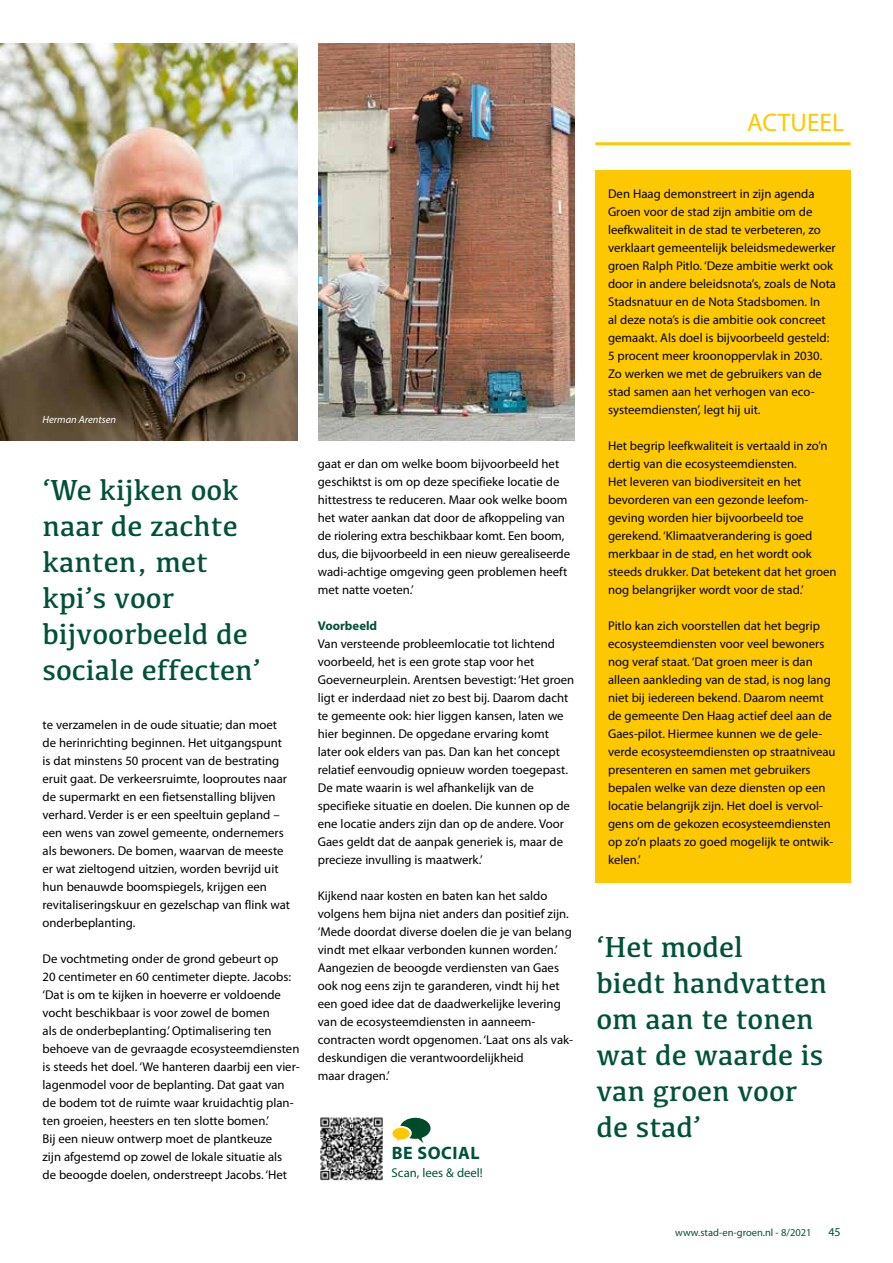
<style>
.page{position:relative;width:893px;height:1263px;background:#fff}
.page>*{position:absolute;margin:0;border:0;box-sizing:border-box;transform-origin:0 0}
.t1{font:30px/36px "Kefa";color:#005139}
.t2{font:25.5px "Myriad Pro";color:#fec800}
.t3{font:700 18px "Myriad Pro";letter-spacing:.03em;color:#005139}
.t4{font:12.75px/18px "Myriad Pro";color:#000}
.t5{font:12.75px "Myriad Pro";color:#005139}
.t6{font:700 12.75px "Myriad Pro";color:#005139}
.t7{font:12px "Myriad Pro";color:#005139}
.t8{font:10.5px "Myriad Pro";color:#005139}
.t9{font:italic 10.5px "Myriad Pro";color:#fff}
</style>
<div class="page">
<hr style="left:595px;top:142px;width:255px;height:3px;background:#fec800">
<img style="left:0;top:43px;width:298px;height:397px">
<img style="left:319px;top:43px;width:255px;height:397px">
<div style="left:595px;top:170px;width:255px;height:712px;background:#fec800"></div>
<img style="left:320px;top:1117px;width:63px;height:64px">
<svg style="left:392px;top:1118px;width:39px;height:25px"></svg>
<p class="t9" style="left:43px;top:413px;width:75px">Herman Arentsen</p>
<h1 class="t1" style="left:43px;top:471px;width:220px">‘We kijken ook naar de zachte kanten, met kpi’s voor bijvoorbeeld de sociale effecten’</h1>
<p class="t4" style="left:43px;top:716px;width:249px">te verzamelen in de oude situatie; dan moet de herinrichting beginnen. Het uitgangspunt is dat minstens 50 procent van de bestrating eruit gaat. De verkeersruimte, looproutes naar de supermarkt en een fietsenstalling blijven verhard. Verder is er een speeltuin gepland – een wens van zowel gemeente, ondernemers als bewoners. De bomen, waarvan de meeste er wat zieltogend uitzien, worden bevrijd uit hun benauwde boomspiegels, krijgen een revitaliseringskuur en gezelschap van flink wat onderbeplanting.</p>
<p class="t4" style="left:43px;top:950px;width:258px">De vochtmeting onder de grond gebeurt op<br>20 centimeter en 60 centimeter diepte. Jacobs: ‘Dat is om te kijken in hoeverre er voldoende vocht beschikbaar is voor zowel de bomen<br>als de onderbeplanting.’ Optimalisering ten behoeve van de gevraagde ecosysteemdiensten is steeds het doel. ‘We hanteren daarbij een vier&shy;lagenmodel voor de beplanting. Dat gaat van de bodem tot de ruimte waar kruidachtig plan&shy;ten groeien, heesters en ten slotte bomen.’<br>Bij een nieuw ontwerp moet de plantkeuze<br>zijn afgestemd op zowel de lokale situatie als<br>de beoogde doelen, onderstreept Jacobs. ‘Het</p>
<p class="t4" style="left:318px;top:455px;width:254px">gaat er dan om welke boom bijvoorbeeld het geschiktst is om op deze specifieke locatie de hittestress te reduceren. Maar ook welke boom het water aankan dat door de afkoppeling van de riolering extra beschikbaar komt. Een boom, dus, die bijvoorbeeld in een nieuw gerealiseerde wadi-achtige omgeving geen problemen heeft met natte voeten.’</p>
<p class="t6" style="left:318px;top:617px;width:61px">Voorbeeld</p>
<p class="t4" style="left:318px;top:635px;width:258px">Van versteende probleemlocatie tot lichtend voorbeeld, het is een grote stap voor het Goeverneurplein. Arentsen bevestigt: ‘Het groen ligt er inderdaad niet zo best bij. Daarom dacht te gemeente ook: hier liggen kansen, laten we hier beginnen. De opgedane ervaring komt later ook elders van pas. Dan kan het concept relatief eenvoudig opnieuw worden toegepast.<br>De mate waarin is wel afhankelijk van de specifieke situatie en doelen. Die kunnen op de ene locatie anders zijn dan op de andere. Voor Gaes geldt dat de aanpak generiek is, maar de precieze invulling is maatwerk.’</p>
<p class="t4" style="left:318px;top:887px;width:257px">Kijkend naar kosten en baten kan het saldo volgens hem bijna niet anders dan positief zijn. ‘Mede doordat diverse doelen die je van belang vindt met elkaar verbonden kunnen worden.’ Aangezien de beoogde verdiensten van Gaes ook nog eens zijn te garanderen, vindt hij het een goed idee dat de daadwerkelijke levering van de ecosysteemdiensten in aanneem&shy;contracten wordt opgenomen. ‘Laat ons als vak&shy;deskundigen die verantwoordelijkheid<br>maar dragen.’</p>
<h3 class="t3" style="left:392px;top:1141px;width:89px">BE SOCIAL</h3>
<p class="t5" style="left:392px;top:1165px;width:93px">Scan, lees &amp; deel!</p>
<h2 class="t2" style="left:747px;top:107px;width:99px">ACTUEEL</h2>
<p class="t4" style="left:608px;top:185px;width:229px">Den Haag demonstreert in zijn agenda Groen voor de stad zijn ambitie om de leefkwaliteit in de stad te verbeteren, zo verklaart gemeentelijk beleidsmedewerker groen Ralph Pitlo. ‘Deze ambitie werkt ook door in andere beleidsnota’s, zoals de Nota Stadsnatuur en de Nota Stadsbomen. In<br>al deze nota’s is die ambitie ook concreet gemaakt. Als doel is bijvoorbeeld gesteld:<br>5 procent meer kroonoppervlak in 2030.<br>Zo werken we met de gebruikers van de stad samen aan het verhogen van eco&shy;systeemdiensten’, legt hij uit.</p>
<p class="t4" style="left:608px;top:437px;width:230px">Het begrip leefkwaliteit is vertaald in zo’n dertig van die ecosysteemdiensten.<br>Het leveren van biodiversiteit en het bevorderen van een gezonde leefom&shy;geving worden hier bijvoorbeeld toe gerekend. ‘Klimaatverandering is goed merkbaar in de stad, en het wordt ook steeds drukker. Dat betekent dat het groen nog belangrijker wordt voor de stad.’</p>
<p class="t4" style="left:608px;top:617px;width:229px">Pitlo kan zich voorstellen dat het begrip ecosysteemdiensten voor veel bewoners nog veraf staat. ‘Dat groen meer is dan alleen aankleding van de stad, is nog lang niet bij iedereen bekend. Daarom neemt de gemeente Den Haag actief deel aan de Gaes-pilot. Hiermee kunnen we de gele&shy;verde ecosysteemdiensten op straatniveau presenteren en samen met gebruikers bepalen welke van deze diensten op een locatie belangrijk zijn. Het doel is vervol&shy;gens om de gekozen ecosysteemdiensten op zo’n plaats zo goed mogelijk te ontwik&shy;kelen.’</p>
<h1 class="t1" style="left:596px;top:928px;width:232px">‘Het model<br>biedt handvatten om aan te tonen wat de waarde is van groen voor de stad’</h1>
<p class="t8" style="left:675px;top:1226px;width:138px">www.stad-en-groen.nl - 8/2021</p>
<p class="t7" style="left:828px;top:1224px;width:14px">45</p>
</div>
